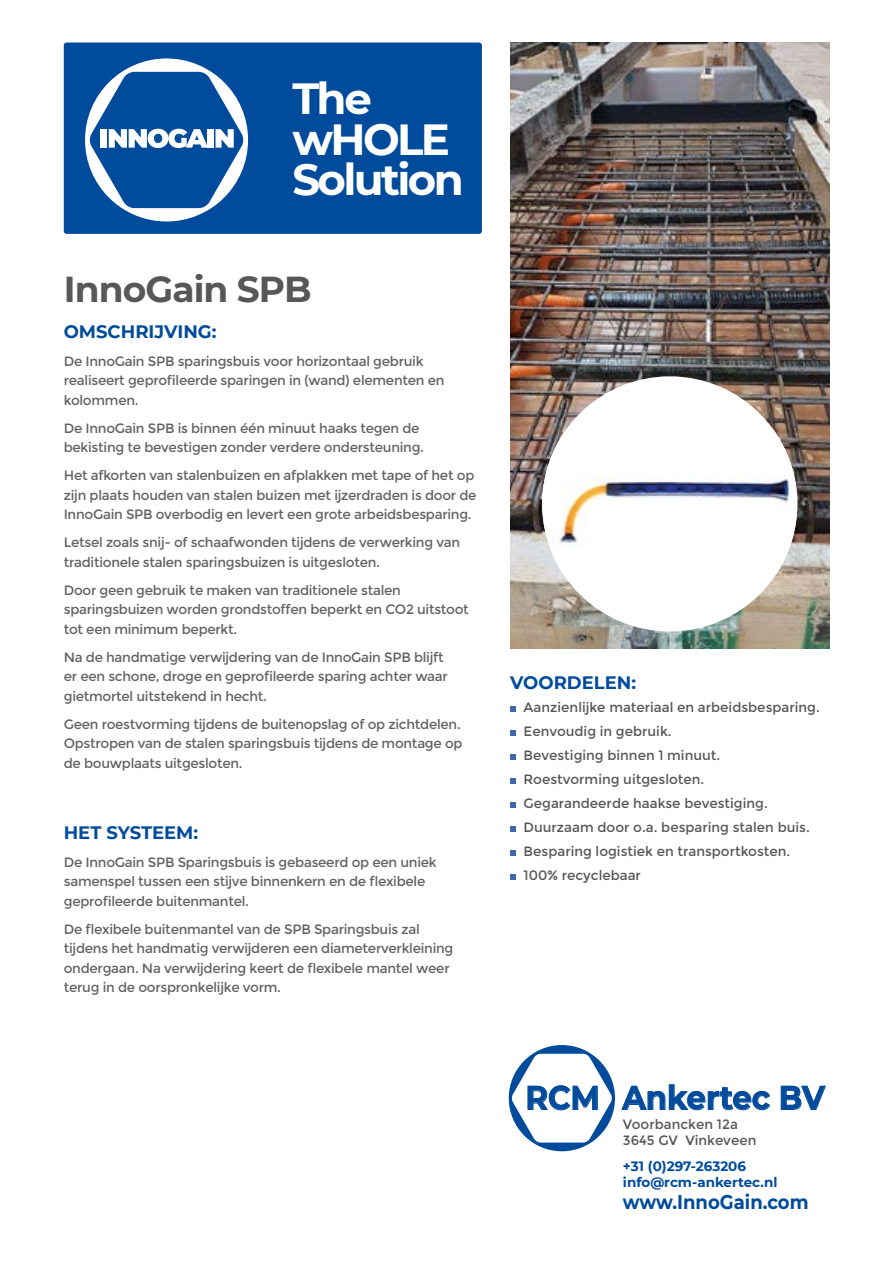
<style>
.page{position:relative;width:893px;height:1263px;background:#fff}
.page>*{position:absolute;margin:0;border:0;box-sizing:border-box;transform-origin:0 0}
.t1{font:700 43.5px/40.5px "Montserrat";letter-spacing:-.06em;color:#fff}
.t2{font:700 36px "Montserrat";letter-spacing:-.025em;color:#575756}
.t3{font:700 33px "Montserrat";color:#004b9c;scale:.93 1}
.t4{font:700 19.8px "Montserrat";color:#004b9c;scale:.91 1}
.t5{font:700 18px "Montserrat";color:#004b9c}
.t6{font:13.5px/19.5px "Montserrat";letter-spacing:-.02em;color:#646363}
.t7{font:13.5px/24px "Montserrat";color:#575756}
.t8{font:700 13.5px/16.5px "Montserrat";color:#004b9c}
</style>
<div class="page">
<svg style="left:621px;top:1084px;width:149px;height:26px"></svg>
<svg style="left:780px;top:1085px;width:46px;height:25px"></svg>
<svg style="left:509px;top:1045px;width:106px;height:106px"></svg>
<div style="left:64px;top:43px;width:418px;height:191px;background:#004b9c;border-radius:3px"></div>
<svg style="left:85px;top:58px;width:163px;height:163px"></svg>
<svg style="left:510px;top:706px;width:6px;height:6px"></svg>
<svg style="left:510px;top:730px;width:6px;height:6px"></svg>
<svg style="left:510px;top:754px;width:6px;height:6px"></svg>
<svg style="left:510px;top:778px;width:6px;height:6px"></svg>
<svg style="left:510px;top:802px;width:6px;height:6px"></svg>
<svg style="left:510px;top:826px;width:6px;height:6px"></svg>
<svg style="left:510px;top:850px;width:6px;height:6px"></svg>
<svg style="left:510px;top:874px;width:6px;height:6px"></svg>
<img style="left:510px;top:43px;width:319px;height:606px">
<div style="left:542px;top:376px;width:255px;height:255px;background:#fff;border-radius:50%"></div>
<img style="left:542px;top:428px;width:255px;height:145px">
<h1 class="t1" style="left:292px;top:76px;width:173px">The wHOLE<br>Solution</h1>
<h2 class="t2" style="left:64px;top:263px;width:249px">InnoGain SPB</h2>
<h3 class="t5" style="left:64px;top:318px;width:154px">OMSCHRIJVING:</h3>
<p class="t6" style="left:64px;top:351px;width:382px">De InnoGain SPB sparingsbuis voor horizontaal gebruik realiseert geprofileerde sparingen in (wand) elementen en kolommen.</p>
<p class="t6" style="left:64px;top:418px;width:362px">De InnoGain SPB is binnen één minuut haaks tegen de bekisting te bevestigen zonder verdere ondersteuning.</p>
<p class="t6" style="left:64px;top:466px;width:414px">Het afkorten van stalenbuizen en afplakken met tape of het op zijn plaats houden van stalen buizen met ijzerdraden is door de<br>InnoGain SPB overbodig en levert een grote arbeidsbesparing.</p>
<p class="t6" style="left:64px;top:533px;width:398px">Letsel zoals snij- of schaafwonden tijdens de verwerking van traditionele stalen sparingsbuizen is uitgesloten.</p>
<p class="t6" style="left:64px;top:580px;width:407px">Door geen gebruik te maken van traditionele stalen sparingsbuizen worden grondstoffen beperkt en CO2 uitstoot tot een minimum beperkt.</p>
<p class="t6" style="left:64px;top:647px;width:386px">Na de handmatige verwijdering van de InnoGain SPB blijft er een schone, droge en geprofileerde sparing achter waar gietmortel uitstekend in hecht.</p>
<p class="t6" style="left:64px;top:714px;width:400px">Geen roestvorming tijdens de buitenopslag of op zichtdelen.<br>Opstropen van de stalen sparingsbuis tijdens de montage op de bouwplaats uitgesloten.</p>
<h3 class="t5" style="left:64px;top:819px;width:136px">HET SYSTEEM:</h3>
<p class="t6" style="left:64px;top:852px;width:374px">De InnoGain SPB Sparingsbuis is gebaseerd op een uniek samenspel tussen een stijve binnenkern en de flexibele geprofileerde buitenmantel.</p>
<p class="t6" style="left:64px;top:919px;width:391px">De flexibele buitenmantel van de SPB Sparingsbuis zal tijdens het handmatig verwijderen een diameterverkleining ondergaan. Na verwijdering keert de flexibele mantel weer terug in de oorspronkelijke vorm.</p>
<h3 class="t5" style="left:510px;top:670px;width:127px">VOORDELEN:</h3>
<p class="t7" style="left:524px;top:695px;width:298px">Aanzienlijke materiaal en arbeidsbesparing.<br>Eenvoudig in gebruik.<br>Bevestiging binnen 1 minuut.<br>Roestvorming uitgesloten.<br>Gegarandeerde haakse bevestiging.<br>Duurzaam door o.a. besparing stalen buis.<br>Besparing logistiek en transportkosten.<br>100% recyclebaar</p>
<h3 class="t3" style="left:525px;top:1074px;width:323px">RCM Ankertec BV</h3>
<p class="t7" style="left:623px;top:1116px;width:135px;line-height:16.5px">Voorbancken 12a<br>3645 GV Vinkeveen</p>
<p class="t8" style="left:623px;top:1157px;width:156px">+31 (0)297-263206 info@rcm-ankertec.nl</p>
<h3 class="t4" style="left:623px;top:1188px;width:205px">www.InnoGain.com</h3>
</div>
